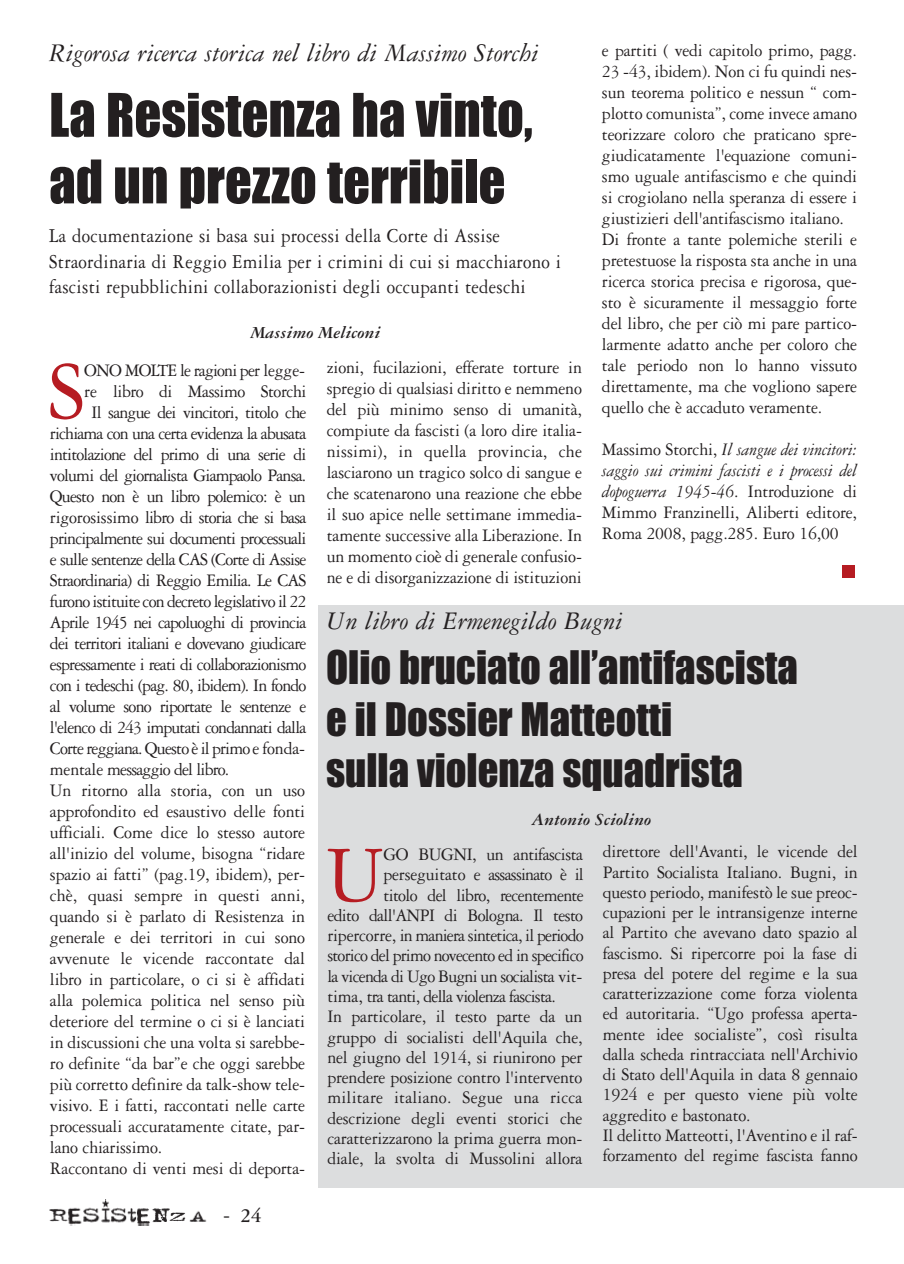
<style>
.page{position:relative;width:904px;height:1264px;background:#fff}
.page>*{position:absolute;margin:0;border:0;box-sizing:border-box;transform-origin:0 0}
.t1{font:87.3px "Garamond Three";color:#b61c22;scale:.95 1}
.t2{font:84.9px "Garamond Three";color:#b61c22;scale:.95 1}
.t3{font:55.5px/66.6px "Impact";color:#231f20;scale:.95 1}
.t4{font:42.75px/51.3px "Impact";color:#231f20;scale:.95 1}
.t5{font:italic 27px "Garamond Three";color:#231f20}
.t6{font:21px/25.2px "Garamond Three";letter-spacing:.015em;color:#231f20;scale:.9 1}
.t7{font:700 21px "Garamond Three";color:#231f20}
.t8{font:18.75px/21px "Garamond Three";letter-spacing:-.01em;color:#231f20;text-align:justify;scale:.95 1}
.t9{font:18.75px "Garamond Three";letter-spacing:-.045em;color:#231f20;scale:.95 1}
.t10{font:18.75px "Garamond Three";letter-spacing:-.035em;color:#231f20;scale:.95 1}
.t11{font:18.75px "Garamond Three";letter-spacing:-.03em;color:#231f20;scale:.95 1}
.t12{font:18.75px "Garamond Three";letter-spacing:.01em;color:#231f20;scale:.95 1}
.t13{font:italic 700 18px "Garamond Three";color:#231f20}
.s1{font-style:italic}
.s2{font-weight:400}
</style>
<div class="page">
<svg style="left:49px;top:565px;width:855px;height:661px"></svg>
<h3 class="t5" style="left:49px;top:44px;width:491px">Rigorosa ricerca storica nel libro di Massimo Storchi</h3>
<h3 class="t3" style="left:49px;top:86px;width:510px">La Resistenza ha vinto, ad un prezzo terribile</h3>
<p class="t6" style="left:49px;top:225px;width:570px">La documentazione si basa sui processi della Corte di Assise<br>Straordinaria di Reggio Emilia per i crimini di cui si macchiarono i fascisti repubblichini collaborazionisti degli occupanti tedeschi</p>
<p class="t13" style="left:251px;top:326px;width:131px">Massimo Meliconi</p>
<p class="t8" style="left:602px;top:41px;width:270px;text-align:left">e partiti ( vedi capitolo primo, pagg.<br>23 -43, ibidem). Non ci fu quindi nes&shy;sun teorema politico e nessun “ com&shy;plotto comunista”, come invece amano teorizzare coloro che praticano spre&shy;giudicatamente l'equazione comuni&shy;smo uguale antifascismo e che quindi si crogiolano nella speranza di essere i giustizieri dell'antifascismo italiano.<br>Di fronte a tante polemiche sterili e pretestuose la risposta sta anche in una ricerca storica precisa e rigorosa, que&shy;sto è sicuramente il messaggio forte del libro, che per ciò mi pare partico&shy;larmente adatto anche per coloro che tale periodo non lo hanno vissuto direttamente, ma che vogliono sapere quello che è accaduto veramente.</p>
<p class="t8" style="left:602px;top:440px;width:270px">Massimo Storchi, <span class="s1">Il sangue dei vincitori: saggio sui crimini fascisti e i processi del dopoguerra 1945-46</span>. Introduzione di Mimmo Franzinelli, Aliberti editore, Roma 2008, pagg.285. Euro 16,00</p>
<p class="t8" style="left:327px;top:358px;width:270px">zioni, fucilazioni, efferate torture in spregio di qualsiasi diritto e nemmeno del più minimo senso di umanità, compiute da fascisti (a loro dire italia&shy;nissimi), in quella provincia, che lasciarono un tragico solco di sangue e che scatenarono una reazione che ebbe il suo apice nelle settimane immedia&shy;tamente successive alla Liberazione. In un momento cioè di generale confusio&shy;ne e di disorganizzazione di istituzioni</p>
<h1 class="t1" style="left:48px;top:361px;width:40px">S</h1>
<p class="t9" style="left:84px;top:364px;width:234px">ONO MOLTE le ragioni per legge-</p>
<p class="t8" style="left:84px;top:382px;width:235px">re libro di Massimo Storchi</p>
<p class="t9" style="left:92px;top:406px;width:228px">Il sangue dei vincitori, titolo che</p>
<p class="t9" style="left:50px;top:427px;width:271px">richiama con una certa evidenza la abusata</p>
<p class="t9" style="left:50px;top:448px;width:271px">intitolazione del primo di una serie di</p>
<p class="t9" style="left:50px;top:469px;width:271px">volumi del giornalista Giampaolo Pansa.</p>
<p class="t9" style="left:50px;top:490px;width:271px">Questo non è un libro polemico: è un</p>
<p class="t9" style="left:50px;top:511px;width:271px">rigorosissimo libro di storia che si basa</p>
<p class="t9" style="left:50px;top:532px;width:271px">principalmente sui documenti processuali</p>
<p class="t9" style="left:50px;top:553px;width:271px">e sulle sentenze della CAS (Corte di Assise</p>
<p class="t9" style="left:50px;top:574px;width:271px">Straordinaria) di Reggio Emilia. Le CAS</p>
<p class="t9" style="left:50px;top:595px;width:271px">furono istituite con decreto legislativo il 22</p>
<p class="t9" style="left:50px;top:616px;width:271px">Aprile 1945 nei capoluoghi di provincia</p>
<p class="t9" style="left:50px;top:637px;width:271px">dei territori italiani e dovevano giudicare</p>
<p class="t9" style="left:50px;top:658px;width:271px">espressamente i reati di collaborazionismo</p>
<p class="t9" style="left:50px;top:679px;width:271px">con i tedeschi (pag. 80, ibidem). In fondo</p>
<p class="t9" style="left:50px;top:700px;width:271px">al volume sono riportate le sentenze e</p>
<p class="t9" style="left:50px;top:721px;width:271px">l'elenco di 243 imputati condannati dalla</p>
<p class="t9" style="left:50px;top:742px;width:270px">Corte reggiana. Questo è il primo e fonda-</p>
<p class="t9" style="left:50px;top:763px;width:190px">mentale messaggio del libro.</p>
<p class="t8" style="left:50px;top:781px;width:270px">Un ritorno alla storia, con un uso</p>
<p class="t8" style="left:50px;top:802px;width:270px">approfondito ed esaustivo delle fonti</p>
<p class="t8" style="left:50px;top:823px;width:270px">ufficiali. Come dice lo stesso autore</p>
<p class="t8" style="left:50px;top:844px;width:270px">all'inizio del volume, bisogna “ridare</p>
<p class="t8" style="left:50px;top:865px;width:270px">spazio ai fatti” (pag.19, ibidem), per-</p>
<p class="t8" style="left:50px;top:886px;width:270px">chè, quasi sempre in questi anni,</p>
<p class="t8" style="left:50px;top:907px;width:270px">quando si è parlato di Resistenza in</p>
<p class="t8" style="left:50px;top:928px;width:270px">generale e dei territori in cui sono</p>
<p class="t8" style="left:50px;top:949px;width:270px">avvenute le vicende raccontate dal</p>
<p class="t8" style="left:50px;top:970px;width:270px">libro in particolare, o ci si è affidati</p>
<p class="t8" style="left:50px;top:991px;width:270px">alla polemica politica nel senso più</p>
<p class="t8" style="left:50px;top:1012px;width:270px">deteriore del termine o ci si è lanciati</p>
<p class="t8" style="left:50px;top:1033px;width:270px">in discussioni che una volta si sarebbe-</p>
<p class="t8" style="left:50px;top:1054px;width:270px">ro definite “da bar”e che oggi sarebbe</p>
<p class="t8" style="left:50px;top:1075px;width:270px">più corretto definire da talk-show tele-</p>
<p class="t8" style="left:50px;top:1096px;width:270px">visivo. E i fatti, raccontati nelle carte</p>
<p class="t8" style="left:50px;top:1117px;width:270px">processuali accuratamente citate, par-</p>
<p class="t8" style="left:50px;top:1138px;width:120px">lano chiarissimo.</p>
<p class="t8" style="left:50px;top:1159px;width:270px">Raccontano di venti mesi di deporta-</p>
<h3 class="t5" style="left:326px;top:612px;width:298px">Un libro di Ermenegildo Bugni</h3>
<h3 class="t4" style="left:326px;top:645px;width:498px">Olio bruciato all’antifascista e il Dossier Matteotti<br>sulla violenza squadrista</h3>
<p class="t13" style="left:532px;top:813px;width:120px">Antonio Sciolino</p>
<p class="t8" style="left:603px;top:843px;width:270px;line-height:20.2px;text-align:left">direttore dell'Avanti, le vicende del Partito Socialista Italiano. Bugni, in questo periodo, manifestò le sue preoc&shy;cupazioni per le intransigenze interne al Partito che avevano dato spazio al fascismo. Si ripercorre poi la fase di presa del potere del regime e la sua caratterizzazione come forza violenta ed autoritaria. “Ugo professa aperta&shy;mente idee socialiste”, così risulta dalla scheda rintracciata nell'Archivio di Stato dell'Aquila in data 8 gennaio 1924 e per questo viene più volte aggredito e bastonato.<br>Il delitto Matteotti, l'Aventino e il raf&shy;forzamento del regime fascista fanno</p>
<h2 class="t2" style="left:326px;top:845px;width:63px">U</h2>
<p class="t11" style="left:383px;top:848px;width:212px">GO BUGNI, un antifascista</p>
<p class="t11" style="left:383px;top:868px;width:212px">perseguitato e assassinato è il</p>
<p class="t10" style="left:383px;top:888px;width:212px">titolo del libro, recentemente</p>
<p class="t10" style="left:327px;top:908px;width:271px">edito dall'ANPI di Bologna. Il testo</p>
<p class="t9" style="left:327px;top:929px;width:271px">ripercorre, in maniera sintetica, il periodo</p>
<p class="t9" style="left:327px;top:949px;width:271px">storico del primo novecento ed in specifico</p>
<p class="t9" style="left:327px;top:969px;width:270px">la vicenda di Ugo Bugni un socialista vit-</p>
<p class="t9" style="left:327px;top:989px;width:242px">tima, tra tanti, della violenza fascista.</p>
<p class="t8" style="left:327px;top:1007px;width:270px">In particolare, il testo parte da un</p>
<p class="t8" style="left:327px;top:1028px;width:270px">gruppo di socialisti dell'Aquila che,</p>
<p class="t8" style="left:327px;top:1048px;width:270px">nel giugno del 1914, si riunirono per</p>
<p class="t8" style="left:327px;top:1068px;width:270px">prendere posizione contro l'intervento</p>
<p class="t12" style="left:327px;top:1091px;width:270px">militare italiano. Segue una ricca</p>
<p class="t8" style="left:327px;top:1109px;width:270px">descrizione degli eventi storici che</p>
<p class="t8" style="left:327px;top:1129px;width:270px">caratterizzarono la prima guerra mon-</p>
<p class="t8" style="left:327px;top:1149px;width:270px">diale, la svolta di Mussolini allora</p>
<p class="t7" style="left:223px;top:1208px;width:40px"><span class="s2">-</span> 24</p>
</div>
